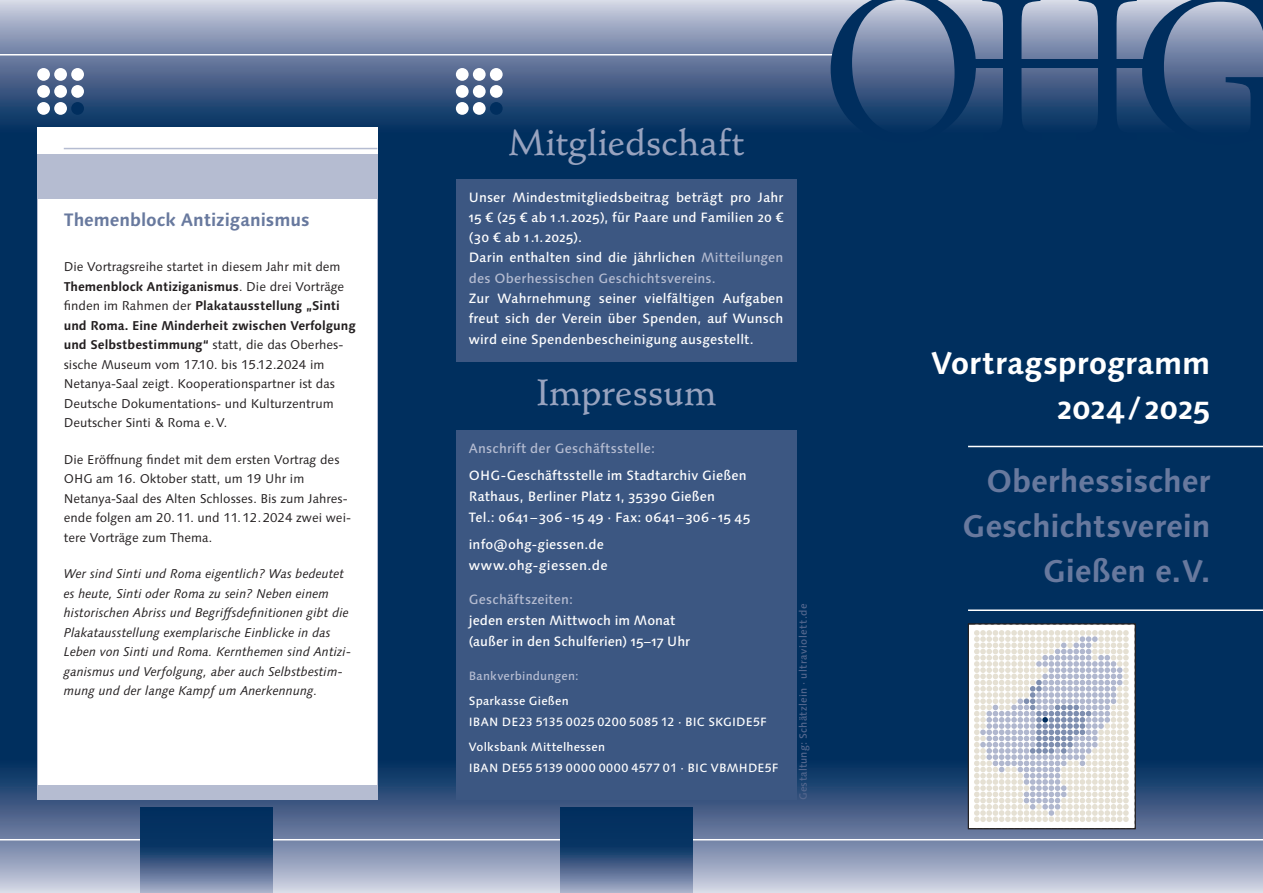
<style>
.page{position:relative;width:1263px;height:893px;background:#fff}
.page>*{position:absolute;margin:0;border:0;box-sizing:border-box;transform-origin:0 0}
.t1{font:500 36px "Stempel Schneidler Std";color:#98a3bf}
.t2{font:700 31.5px/45px "Syntax Next LT Pro";letter-spacing:-.005em;color:#68799e;text-align:right}
.t3{font:700 31.5px/45px "Syntax Next LT Pro";letter-spacing:-.005em;color:#fff;text-align:right}
.t4{font:700 18px "Syntax Next LT Pro";letter-spacing:-.005em;color:#68799e}
.t5{font:500 13.5px/20.2px "Syntax Next LT Pro";letter-spacing:.01em;color:#fff}
.t6{font:500 13.5px "Syntax Next LT Pro";letter-spacing:.015em;color:#b5bcd1}
.t7{font:12.75px/19.5px "Syntax Next LT Pro";color:#231f20}
.t8{font:italic 12.75px/19.5px "Syntax Next LT Pro";color:#231f20}
.t9{font:500 12px/21px "Syntax Next LT Pro";letter-spacing:.015em;color:#fff}
.t10{font:500 12px "Syntax Next LT Pro";letter-spacing:.015em;color:#b5bcd1}
.t11{font:500 10.5px "Syntax Next LT Pro";letter-spacing:.03em;color:#54678e}
.s1{font-weight:700}
.s2{color:#b5bcd1}
</style>
<div class="page">
<img style="left:0;top:0;width:1263px;height:893px">
<div style="left:968px;top:624px;width:167px;height:205px;background:#fff"></div>
<svg style="left:974px;top:630px;width:155px;height:192px"></svg>
<div style="left:968px;top:624px;width:167px;height:205px;border:1px solid #231f20"></div>
<hr style="left:0;top:839px;width:1263px;height:1px;background:#fff">
<hr style="left:0;top:54px;width:839px;height:2px;background:#fff">
<svg style="left:561px;top:808px;width:131px;height:85px;background:#31527c"></svg>
<hr style="left:968px;top:446px;width:295px;height:1px;background:#fff">
<hr style="left:968px;top:609px;width:295px;height:2px;background:#fff">
<svg style="left:831px;top:0;width:145px;height:142px;background:#425f87"></svg>
<svg style="left:982px;top:0;width:281px;height:144px;background:#436087"></svg>
<div style="left:968px;top:59px;width:187px;height:8px;background:#002e5e"></div>
<div style="left:37px;top:68px;width:13px;height:13px;background:#fff;border-radius:50%"></div>
<div style="left:54px;top:68px;width:13px;height:13px;background:#fff;border-radius:50%"></div>
<div style="left:71px;top:68px;width:13px;height:13px;background:#fff;border-radius:50%"></div>
<div style="left:37px;top:85px;width:13px;height:13px;background:#fff;border-radius:50%"></div>
<div style="left:54px;top:85px;width:13px;height:13px;background:#fff;border-radius:50%"></div>
<div style="left:71px;top:85px;width:13px;height:13px;background:#fff;border-radius:50%"></div>
<div style="left:37px;top:102px;width:13px;height:13px;background:#fff;border-radius:50%"></div>
<div style="left:54px;top:102px;width:13px;height:13px;background:#fff;border-radius:50%"></div>
<div style="left:71px;top:102px;width:13px;height:13px;background:#002e5e;border-radius:50%"></div>
<div style="left:37px;top:128px;width:340px;height:672px;background:#b5bcd1"></div>
<svg style="left:140px;top:808px;width:132px;height:85px;background:#31527c"></svg>
<div style="left:456px;top:179px;width:340px;height:182px;background:#3c5782"></div>
<div style="left:456px;top:68px;width:13px;height:13px;background:#fff;border-radius:50%"></div>
<div style="left:473px;top:68px;width:13px;height:13px;background:#fff;border-radius:50%"></div>
<div style="left:490px;top:68px;width:13px;height:13px;background:#fff;border-radius:50%"></div>
<div style="left:456px;top:85px;width:13px;height:13px;background:#fff;border-radius:50%"></div>
<div style="left:473px;top:85px;width:13px;height:13px;background:#fff;border-radius:50%"></div>
<div style="left:490px;top:85px;width:13px;height:13px;background:#fff;border-radius:50%"></div>
<div style="left:456px;top:102px;width:13px;height:13px;background:#fff;border-radius:50%"></div>
<div style="left:473px;top:102px;width:13px;height:13px;background:#fff;border-radius:50%"></div>
<div style="left:490px;top:102px;width:13px;height:13px;background:#002e5e;border-radius:50%"></div>
<div style="left:456px;top:430px;width:340px;height:370px;background:#3c5782"></div>
<div style="left:37px;top:128px;width:340px;height:26px;background:#fff"></div>
<hr style="left:64px;top:148px;width:313px;height:1px;background:#b5bcd1">
<div style="left:38px;top:200px;width:339px;height:585px;background:#fff"></div>
<h3 class="t4" style="left:64px;top:209px;width:247px">Themenblock Antiziganismus</h3>
<p class="t7" style="left:64px;top:257px;width:294px">Die Vortragsreihe startet in diesem Jahr mit dem <span class="s1">Themenblock Antiziganismus</span>. Die drei Vorträge finden im Rahmen der <span class="s1">Plakatausstellung „Sinti und Roma. Eine Minderheit zwischen Verfolgung und Selbstbestimmung“</span> statt, die das Oberhes&shy;sische Museum vom 17.10. bis 15.12.2024 im Netanya-Saal zeigt. Kooperationspartner ist das Deutsche Dokumentations- und Kulturzentrum Deutscher Sinti &amp; Roma e.V.</p>
<p class="t7" style="left:64px;top:450px;width:289px">Die Eröffnung findet mit dem ersten Vortrag des OHG am 16. Oktober statt, um 19 Uhr im Netanya-Saal des Alten Schlosses. Bis zum Jahres&shy;ende folgen am 20.11. und 11.12.2024 zwei wei&shy;tere Vorträge zum Thema.</p>
<p class="t8" style="left:64px;top:564px;width:289px">Wer sind Sinti und Roma eigentlich? Was bedeutet es heute, Sinti oder Roma zu sein? Neben einem historischen Abriss und Begriffsdefinitionen gibt die Plakatausstellung exemplarische Einblicke in das Leben von Sinti und Roma. Kernthemen sind Antizi&shy;ganismus und Verfolgung, aber auch Selbstbestim&shy;mung und der lange Kampf um Anerkennung.</p>
<h1 class="t1" style="left:509px;top:121px;width:236px">Mitgliedschaft</h1>
<p class="t5" style="left:469px;top:187px;width:316px">Unser Mindestmitgliedsbeitrag beträgt pro Jahr 15 € (25 € ab 1.1.2025), für Paare und Familien 20 € (30 € ab 1.1.2025).<br>Darin enthalten sind die jährlichen <span class="s2">Mitteilungen des Oberhessischen Geschichtsvereins.</span></p>
<p class="t5" style="left:469px;top:288px;width:316px;line-height:20.7px;text-align:justify">Zur Wahrnehmung seiner vielfältigen Aufgaben freut sich der Verein über Spenden, auf Wunsch wird eine Spendenbescheinigung ausgestellt.</p>
<h1 class="t1" style="left:537px;top:371px;width:181px">Impressum</h1>
<p class="t6" style="left:469px;top:440px;width:188px">Anschrift der Geschäftsstelle:</p>
<p class="t5" style="left:469px;top:465px;width:283px;line-height:21px">OHG-Geschäftsstelle im Stadtarchiv Gießen<br>Rathaus, Berliner Platz 1, 35390 Gießen<br>Tel.: 0641– 306-15 49 · Fax: 0641– 306-15 45</p>
<p class="t5" style="left:469px;top:534px;width:140px;line-height:21px">info@ohg-giessen.de www.ohg-giessen.de</p>
<p class="t6" style="left:469px;top:591px;width:106px">Geschäftszeiten:</p>
<p class="t5" style="left:469px;top:610px;width:223px;line-height:21px">jeden ersten Mittwoch im Monat (außer in den Schulferien) 15–17 Uhr</p>
<p class="t10" style="left:469px;top:668px;width:111px">Bankverbindungen:</p>
<p class="t9" style="left:469px;top:690px;width:299px">Sparkasse Gießen<br>IBAN DE23 5135 0025 0200 5085 12 · BIC SKGIDE5F</p>
<p class="t9" style="left:469px;top:736px;width:311px">Volksbank Mittelhessen<br>IBAN DE55 5139 0000 0000 4577 01 · BIC VBMHDE5F</p>
<p class="t11" style="left:796px;top:800px;width:198px;rotate:-90deg">Gestaltung: Schätzlein · ultraviolett.de</p>
<h2 class="t3" style="left:931px;top:340px;width:281px">Vortragsprogramm<br>2024/ 2025</h2>
<h2 class="t2" style="left:963px;top:458px;width:249px">Oberhessischer<br>Geschichtsverein<br>Gießen e.V.</h2>
</div>
